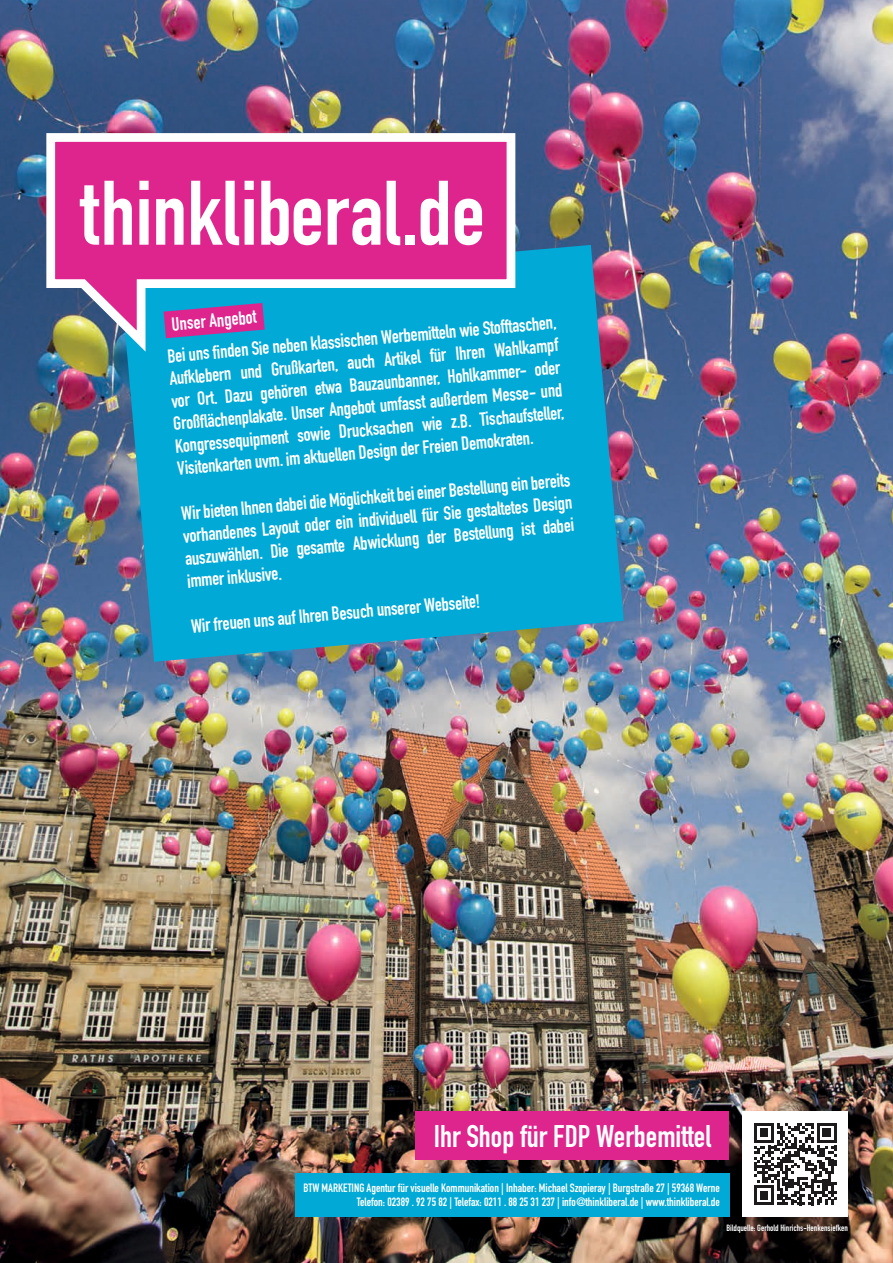
<style>
.page{position:relative;width:893px;height:1263px;background:#fff}
.page>*{position:absolute;margin:0;border:0;box-sizing:border-box;transform-origin:0 0}
.t1{font:700 89.85px "DIN Condensed";color:#fff}
.t2{font:700 30.9px "DIN Condensed";color:#fff}
.t3{font:700 18.9px/22.6px "DIN Condensed";color:#fff;text-align:justify}
.t4{font:700 11.85px/14.2px "DIN Condensed";color:#fff;text-align:right}
.t5{font:700 9px "DIN Condensed";color:#fff}
</style>
<div class="page">
<img style="left:0;top:0;width:893px;height:1263px">
<div style="left:295px;top:1173px;width:434px;height:44px;background:#00a9d6"></div>
<div style="left:416px;top:1111px;width:313px;height:49px;background:#de248d"></div>
<div style="left:743px;top:1111px;width:105px;height:106px;background:#fff"></div>
<svg style="left:754px;top:1123px;width:82px;height:82px"></svg>
<svg style="left:121px;top:245px;width:503px;height:417px;background:#0fa1cc"></svg>
<svg style="left:45px;top:133px;width:472px;height:223px;background:#ab5ca7"></svg>
<p class="t1" style="left:81px;top:160px;width:406px">thinkliberal.de</p>
<p class="t3" style="left:163px;top:309px;width:392px;line-height:31.5px;text-indent:7px;rotate:-5deg">Unser Angebot<br>Bei uns fi nden Sie neben klassischen Werbemitteln wie Stofftaschen,</p>
<p class="t3" style="left:168px;top:367px;width:392px;rotate:-5deg">Aufklebern und Grußkarten, auch Artikel für Ihren Wahlkampf vor Ort. Dazu gehören etwa Bauzaunbanner, Hohlkammer- oder Großfl ächenplakate. Unser Angebot umfasst außerdem Messe- und Kongressequipment sowie Drucksachen wie z.B. Tischaufsteller, Visitenkarten uvm. im aktuellen Design der Freien Demokraten.</p>
<p class="t3" style="left:180px;top:502px;width:392px;rotate:-5deg">Wir bieten Ihnen dabei die Möglichkeit bei einer Bestellung ein bereits vorhandenes Layout oder ein individuell für Sie gestaltetes Design auszuwählen. Die gesamte Abwicklung der Bestellung ist dabei immer inklusive.</p>
<p class="t3" style="left:190px;top:615px;width:292px;rotate:-5deg">Wir freuen uns auf Ihren Besuch unserer Webseite!</p>
<p class="t2" style="left:434px;top:1115px;width:279px">Ihr Shop für FDP Werbemittel</p>
<p class="t4" style="left:303px;top:1181px;width:418px">BTW MARKETING Agentur für visuelle Kommunikation | Inhaber: Michael Szopieray | Burgstraße 27 | 59368 Werne<br>Telefon: 02389 . 92 75 82 | Telefax: 0211 . 88 25 31 237 | info@thinkliberal.de | www.thinkliberal.de</p>
<p class="t5" style="left:726px;top:1222px;width:123px">Bildquelle: Gerhold Hinrichs-Henkensiefken</p>
</div>
